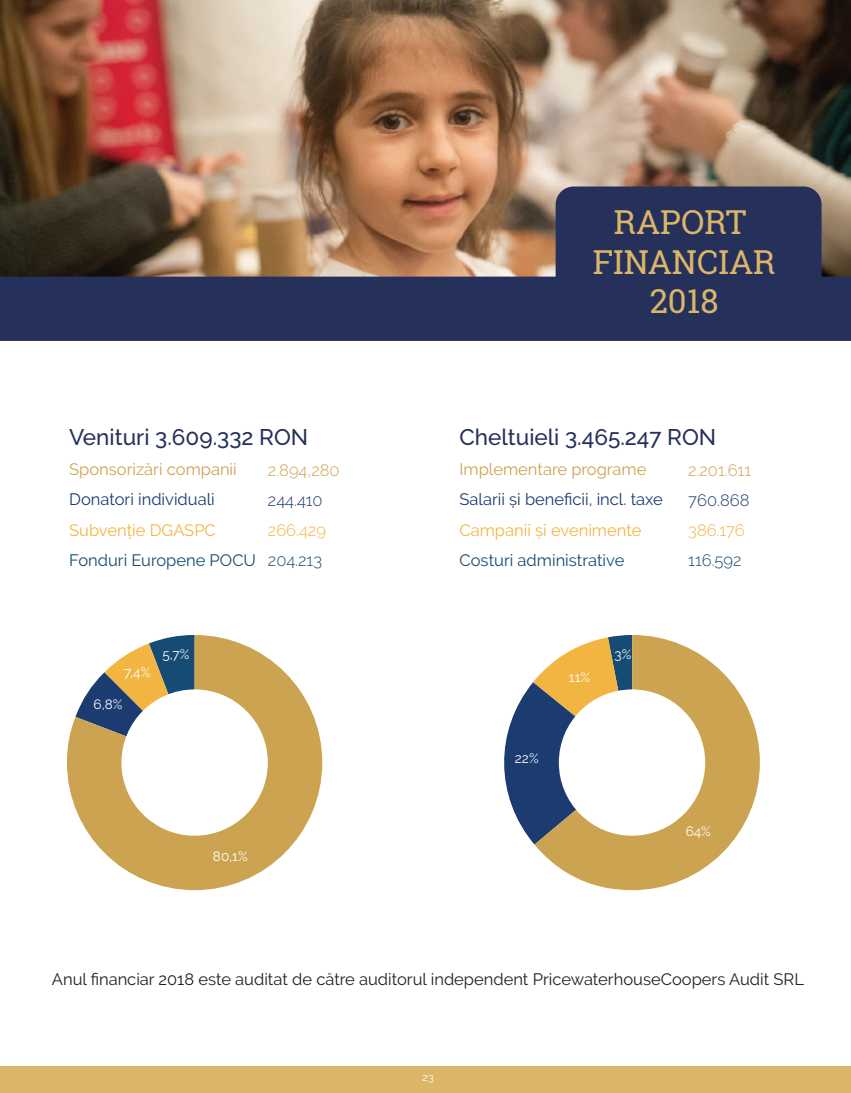
<style>
.page{position:relative;width:851px;height:1093px;background:#fff}
.page>*{position:absolute;margin:0;border:0;box-sizing:border-box;transform-origin:0 0}
.t1{font:33px/39.3px "Roboto Slab";color:#dbb669;text-align:center}
.t2{font:500 22.5px "Raleway";color:#26315b}
.t3{font:16.5px "Raleway";color:#231f20}
.t4{font:16.5px "Raleway";color:#1b3b71}
.t5{font:16.5px "Raleway";color:#cca451}
.t6{font:16.5px "Raleway";color:#164c73}
.t7{font:16.5px "Raleway";color:#f3b542}
.t8{font:300 16.5px "Raleway";color:#cca451}
.t9{font:300 16.5px "Raleway";color:#1b3b71}
.t10{font:300 16.5px "Raleway";color:#f3b542}
.t11{font:300 16.5px "Raleway";color:#164c73}
.t12{font:13.5px "Raleway";color:#fff}
.t13{font:10.5px "Raleway";color:#fff}
</style>
<div class="page">
<img style="left:0;top:0;width:850px;height:186px">
<svg style="left:0;top:186px;width:850px;height:155px;background:#4f4957"></svg>
<div style="left:0;top:1066px;width:850px;height:27px;background:#dbb669"></div>
<svg style="left:504px;top:681px;width:30px;height:163px"></svg>
<svg style="left:534px;top:635px;width:225px;height:255px;fill:#cca451"></svg>
<div style="left:558px;top:689px;width:147px;height:147px;background:#fff;border-radius:50%"></div>
<svg style="left:67px;top:635px;width:255px;height:255px;fill:#cca451"></svg>
<div style="left:121px;top:689px;width:147px;height:147px;background:#fff;border-radius:50%"></div>
<h2 class="t2" style="left:69px;top:424px;width:240px">Venituri 3.609.332 RON</h2>
<p class="t5" style="left:69px;top:460px;width:169px">Sponsorizări companii</p>
<p class="t4" style="left:69px;top:490px;width:147px">Donatori individuali</p>
<p class="t7" style="left:69px;top:520px;width:148px">Subvenție DGASPC</p>
<p class="t6" style="left:69px;top:550px;width:188px">Fonduri Europene POCU</p>
<p class="t8" style="left:268px;top:460px;width:73px">2.894,280</p>
<p class="t9" style="left:268px;top:490px;width:56px">244.410</p>
<p class="t10" style="left:268px;top:521px;width:59px">266.429</p>
<p class="t11" style="left:268px;top:551px;width:56px">204.213</p>
<p class="t12" style="left:124px;top:664px;width:28px">7,4%</p>
<p class="t12" style="left:94px;top:696px;width:30px">6,8%</p>
<p class="t12" style="left:162px;top:646px;width:28px">5,7%</p>
<p class="t12" style="left:213px;top:848px;width:36px">80,1%</p>
<h1 class="t1" style="left:592px;top:202px;width:184px">RAPORT<br>FINANCIAR<br>2018</h1>
<h2 class="t2" style="left:459px;top:424px;width:258px">Cheltuieli 3.465.247 RON</h2>
<p class="t5" style="left:459px;top:460px;width:188px">Implementare programe</p>
<p class="t4" style="left:459px;top:490px;width:205px">Salarii și beneficii, incl. taxe</p>
<p class="t7" style="left:459px;top:520px;width:183px">Campanii și evenimente</p>
<p class="t6" style="left:459px;top:550px;width:166px">Costuri administrative</p>
<p class="t8" style="left:688px;top:460px;width:64px">2.201.611</p>
<p class="t9" style="left:688px;top:490px;width:63px">760.868</p>
<p class="t10" style="left:688px;top:521px;width:58px">386.176</p>
<p class="t11" style="left:688px;top:551px;width:55px">116.592</p>
<p class="t12" style="left:515px;top:751px;width:25px">22%</p>
<p class="t12" style="left:569px;top:670px;width:23px">11%</p>
<p class="t12" style="left:614px;top:646px;width:18px">3%</p>
<p class="t12" style="left:685px;top:823px;width:27px">64%</p>
<p class="t3" style="left:52px;top:970px;width:753px">Anul financiar 2018 este auditat de către auditorul independent PricewaterhouseCoopers Audit SRL</p>
<p class="t13" style="left:422px;top:1070px;width:13px">23</p>
</div>
